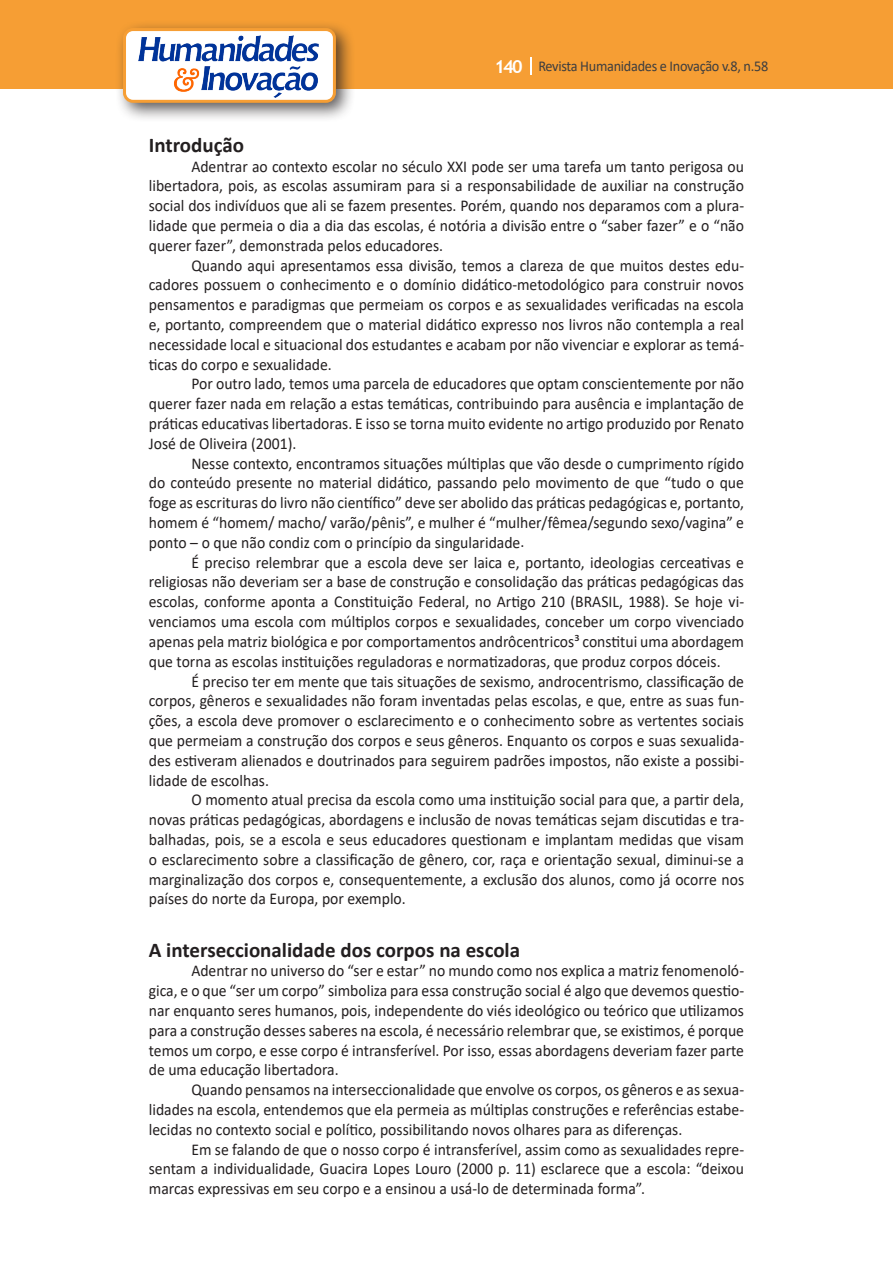
<style>
.page{position:relative;width:893px;height:1263px;background:#fff}
.page>*{position:absolute;margin:0;border:0;box-sizing:border-box;transform-origin:0 0}
.Titulo_2{font:700 21px "Calibri";color:#231f20}
.Texto{font:16.5px/19.8px "Calibri";color:#231f20;text-align:justify;scale:.95 1}
.t1{font:15px "Calibri";letter-spacing:-.02em;color:#3e3e3f;scale:.95 1}
.s1{font-family:"Trebuchet MS";font-weight:700;font-size:18px;color:#fff}
</style>
<div class="page">
<div style="left:0;top:0;width:893px;height:88px;background:#f69e34"></div>
<svg style="left:530px;top:57px;width:2px;height:18px"></svg>
<div style="left:115px;top:20px;width:241px;height:103px;background:#231f20;opacity:.75"></div>
<div style="left:125px;top:30px;width:209px;height:71px;background:#fff;border-radius:9px"></div>
<img style="left:138px;top:35px;width:181px;height:62px">
<div style="left:123px;top:28px;width:213px;height:75px;border:3px solid #f69e34;border-radius:9px"></div>
<p class="t1" style="left:495px;top:56px;width:290px"><span class="s1">140</span> Revista Humanidades e Inovação v.8, n.58</p>
<p class="Titulo_2" style="left:149px;top:130px;width:97px">Introdução</p>
<p class="Texto" style="left:149px;top:156px;width:628px;text-indent:43px">Adentrar ao contexto escolar no século XXI pode ser uma tarefa um tanto perigosa ou libertadora, pois, as escolas assumiram para si a responsabilidade de auxiliar na construção social dos indivíduos que ali se fazem presentes. Porém, quando nos deparamos com a plura&shy;lidade que permeia o dia a dia das escolas, é notória a divisão entre o “saber fazer” e o “não querer fazer”, demonstrada pelos educadores.</p>
<p class="Texto" style="left:149px;top:255px;width:628px;text-indent:43px">Quando aqui apresentamos essa divisão, temos a clareza de que muitos destes edu&shy;cadores possuem o conhecimento e o domínio didático-metodológico para construir novos pensamentos e paradigmas que permeiam os corpos e as sexualidades verificadas na escola e, portanto, compreendem que o material didático expresso nos livros não contempla a real necessidade local e situacional dos estudantes e acabam por não vivenciar e explorar as temá&shy;ticas do corpo e sexualidade.</p>
<p class="Texto" style="left:149px;top:374px;width:628px;text-indent:43px">Por outro lado, temos uma parcela de educadores que optam conscientemente por não querer fazer nada em relação a estas temáticas, contribuindo para ausência e implantação de práticas educativas libertadoras. E isso se torna muito evidente no artigo produzido por Renato José de Oliveira (2001).</p>
<p class="Texto" style="left:149px;top:453px;width:628px;text-indent:43px">Nesse contexto, encontramos situações múltiplas que vão desde o cumprimento rígido do conteúdo presente no material didático, passando pelo movimento de que “tudo o que foge as escrituras do livro não científico” deve ser abolido das práticas pedagógicas e, portanto, homem é “homem/ macho/ varão/pênis”, e mulher é “mulher/fêmea/segundo sexo/vagina” e ponto – o que não condiz com o princípio da singularidade.</p>
<p class="Texto" style="left:149px;top:552px;width:628px;text-indent:43px">É preciso relembrar que a escola deve ser laica e, portanto, ideologias cerceativas e religiosas não deveriam ser a base de construção e consolidação das práticas pedagógicas das escolas, conforme aponta a Constituição Federal, no Artigo 210 (BRASIL, 1988). Se hoje vi&shy;venciamos uma escola com múltiplos corpos e sexualidades, conceber um corpo vivenciado apenas pela matriz biológica e por comportamentos andrôcentricos³ constitui uma abordagem que torna as escolas instituições reguladoras e normatizadoras, que produz corpos dóceis.</p>
<p class="Texto" style="left:149px;top:671px;width:628px;text-indent:43px">É preciso ter em mente que tais situações de sexismo, androcentrismo, classificação de corpos, gêneros e sexualidades não foram inventadas pelas escolas, e que, entre as suas fun&shy;ções, a escola deve promover o esclarecimento e o conhecimento sobre as vertentes sociais que permeiam a construção dos corpos e seus gêneros. Enquanto os corpos e suas sexualida&shy;des estiveram alienados e doutrinados para seguirem padrões impostos, não existe a possibi&shy;lidade de escolhas.</p>
<p class="Texto" style="left:149px;top:789px;width:628px;text-indent:43px">O momento atual precisa da escola como uma instituição social para que, a partir dela, novas práticas pedagógicas, abordagens e inclusão de novas temáticas sejam discutidas e tra&shy;balhadas, pois, se a escola e seus educadores questionam e implantam medidas que visam o esclarecimento sobre a classificação de gênero, cor, raça e orientação sexual, diminui-se a marginalização dos corpos e, consequentemente, a exclusão dos alunos, como já ocorre nos países do norte da Europa, por exemplo.</p>
<p class="Titulo_2" style="left:149px;top:935px;width:373px">A interseccionalidade dos corpos na escola</p>
<p class="Texto" style="left:149px;top:960px;width:628px;text-indent:43px">Adentrar no universo do “ser e estar” no mundo como nos explica a matriz fenomenoló&shy;gica, e o que “ser um corpo” simboliza para essa construção social é algo que devemos questio&shy;nar enquanto seres humanos, pois, independente do viés ideológico ou teórico que utilizamos para a construção desses saberes na escola, é necessário relembrar que, se existimos, é porque temos um corpo, e esse corpo é intransferível. Por isso, essas abordagens deveriam fazer parte de uma educação libertadora.</p>
<p class="Texto" style="left:149px;top:1079px;width:628px;text-indent:43px">Quando pensamos na interseccionalidade que envolve os corpos, os gêneros e as sexua&shy;lidades na escola, entendemos que ela permeia as múltiplas construções e referências estabe&shy;lecidas no contexto social e político, possibilitando novos olhares para as diferenças.</p>
<p class="Texto" style="left:149px;top:1139px;width:628px;text-indent:43px">Em se falando de que o nosso corpo é intransferível, assim como as sexualidades repre&shy;sentam a individualidade, Guacira Lopes Louro (2000 p. 11) esclarece que a escola: “deixou marcas expressivas em seu corpo e a ensinou a usá-lo de determinada forma”.</p>
</div>
